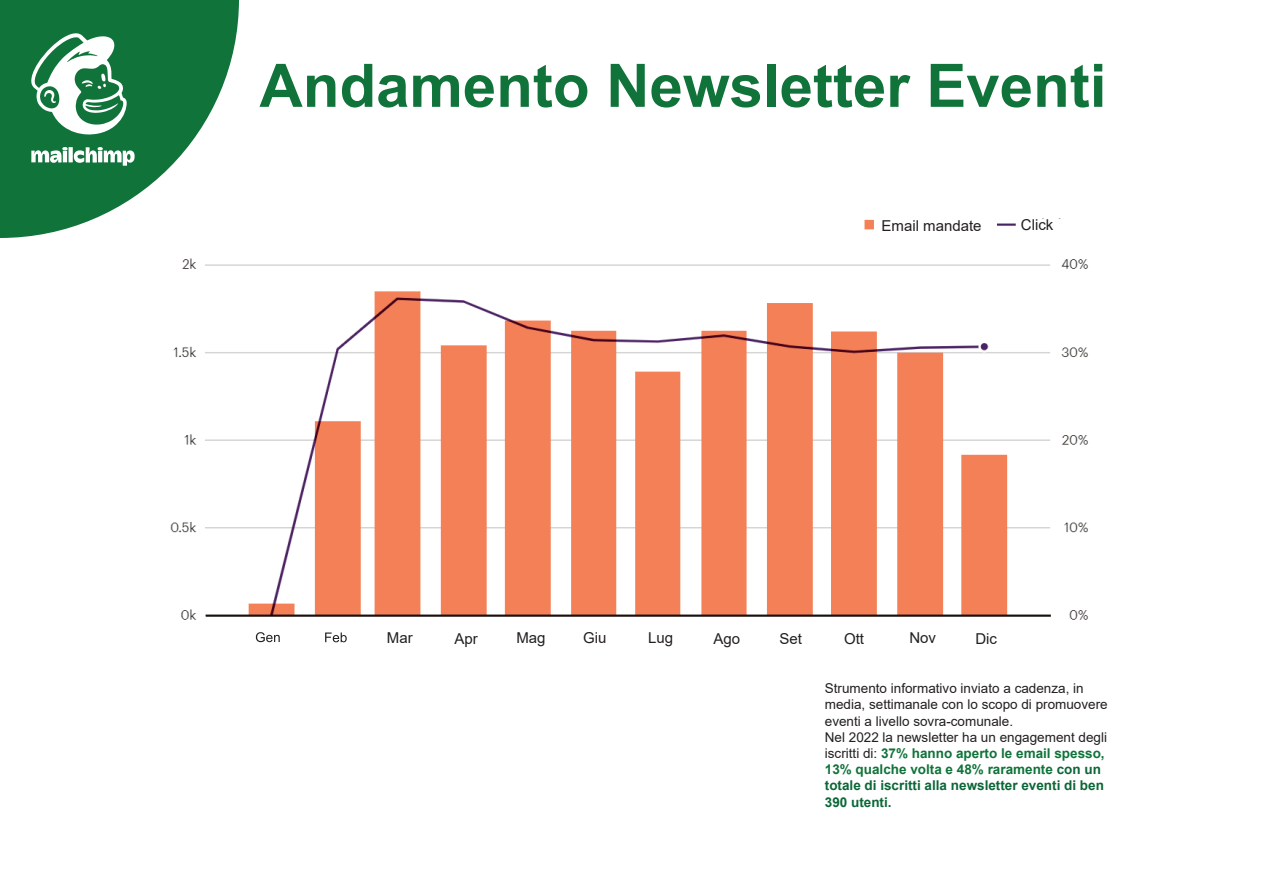
<style>
.page{position:relative;width:1263px;height:893px;background:#fff}
.page>*{position:absolute;margin:0;border:0;box-sizing:border-box;transform-origin:0 0}
.t1{font:700 60px "Arial";color:#10733a}
.t2{font:15px "Arial";color:#231f20}
.t3{font:13.5px/16.2px "Arial";color:#231f20}
.s1{font-weight:700;color:#10733a}
.s2{font-weight:700;color:#0c6638}
</style>
<div class="page">
<svg style="left:0;top:0;width:239px;height:238px;fill:#10733a"></svg>
<svg style="left:31px;top:147px;width:104px;height:19px"></svg>
<svg style="left:31px;top:33px;width:96px;height:102px"></svg>
<img style="left:138px;top:199px;width:950px;height:421px">
<div style="left:1068px;top:216px;width:44px;height:20px;background:#fff"></div>
<div style="left:885px;top:217px;width:87px;height:17px;background:#fff"></div>
<div style="left:1025px;top:219px;width:87px;height:17px;background:#fff"></div>
<svg style="left:256px;top:632px;width:24px;height:10px"></svg>
<svg style="left:325px;top:632px;width:22px;height:10px"></svg>
<h1 class="t1" style="left:259px;top:43px;width:848px">Andamento Newsletter Eventi</h1>
<p class="t2" style="left:881px;top:215px;width:102px">Email mandate</p>
<p class="t2" style="left:1021px;top:214px;width:34px">Click</p>
<p class="t2" style="left:387px;top:628px;width:27px">Mar</p>
<p class="t2" style="left:455px;top:628px;width:25px">Apr</p>
<p class="t2" style="left:516px;top:628px;width:31px">Mag</p>
<p class="t2" style="left:583px;top:628px;width:25px">Giu</p>
<p class="t2" style="left:648px;top:628px;width:27px">Lug</p>
<p class="t2" style="left:713px;top:629px;width:28px">Ago</p>
<p class="t2" style="left:779px;top:628px;width:24px">Set</p>
<p class="t2" style="left:844px;top:628px;width:22px">Ott</p>
<p class="t2" style="left:909px;top:628px;width:28px">Nov</p>
<p class="t2" style="left:975px;top:628px;width:23px">Dic</p>
<p class="t3" style="left:825px;top:680px;width:284px">Strumento informativo inviato a cadenza, in media, settimanale con lo scopo di promuovere eventi a livello sovra-comunale.<br>Nel 2022 la newsletter ha un engagement degli iscritti di: <span class="s1">37% hanno aperto le email spesso, 13% qualche volta e 48% raramente</span> <span class="s2">con un totale di iscritti alla newsletter eventi di ben 390 utenti.</span></p>
</div>
